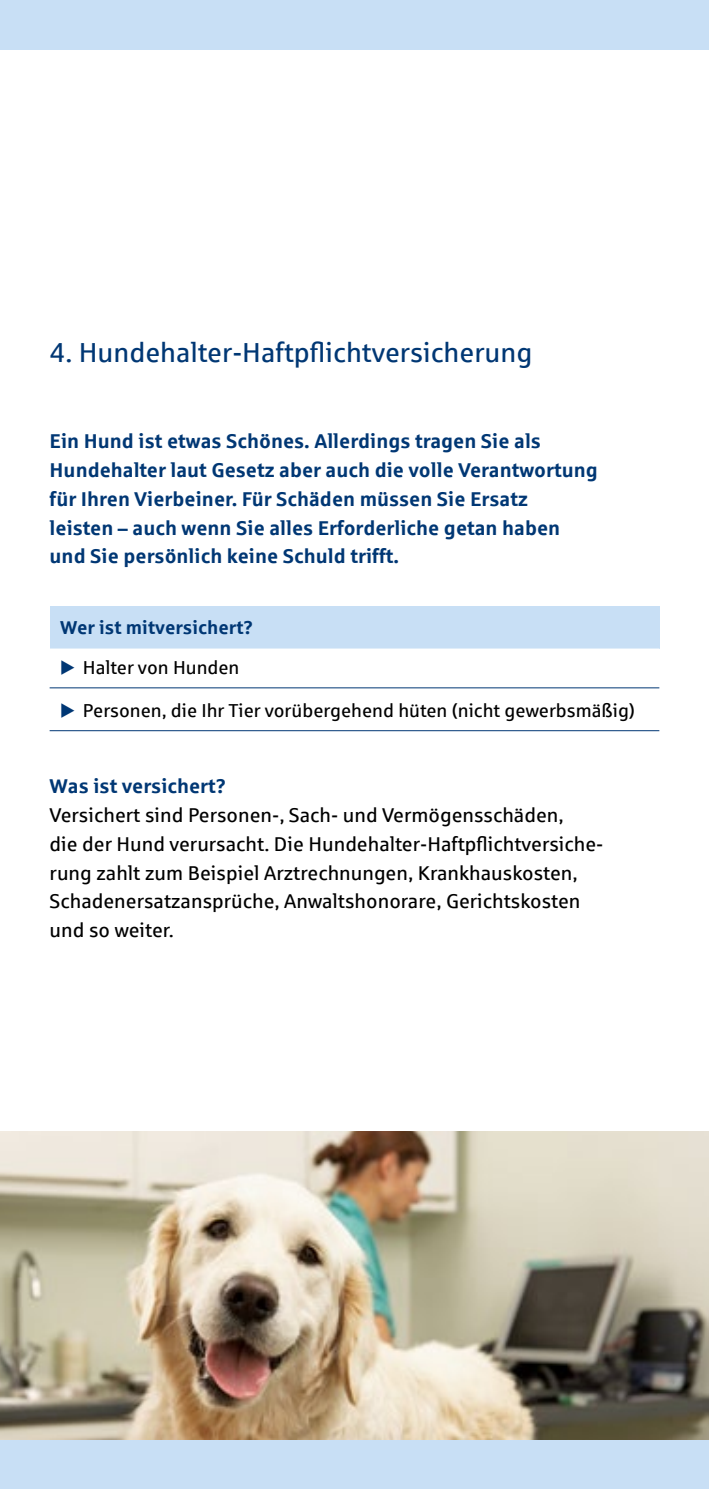
<style>
.page{position:relative;width:709px;height:1489px;background:#fff}
.page>*{position:absolute;margin:0;border:0;box-sizing:border-box;transform-origin:0 0}
.Einleitungstext{font:27.5px "Sparkasse Rg";color:#003774}
.Fließtext_Bold{font:700 20px/28.8px "Sparkasse Rg";color:#003774}
.Fließtext{font:20px/28.8px "Sparkasse Rg";color:#000}
.Tabelle_linksbündig{font:18.75px "Sparkasse Rg";color:#000}
.Tabelle_linksbündig-2{font:700 18.75px "Sparkasse Rg";color:#003774}
</style>
<div class="page">
<div style="left:0;top:0;width:709px;height:50px;background:#c8dff5"></div>
<div style="left:0;top:1439px;width:709px;height:49px;background:#c8dff5"></div>
<div style="left:50px;top:606px;width:609px;height:42px;background:#c8dff5"></div>
<svg style="left:50px;top:648px;width:609px;height:41px"></svg>
<hr style="left:50px;top:730px;width:609px;height:1px;background:#003774">
<hr style="left:50px;top:687px;width:609px;height:1px;background:#003774">
<img style="left:0;top:1131px;width:709px;height:308px">
<svg style="left:62px;top:660px;width:13px;height:14px"></svg>
<p class="Einleitungstext" style="left:50px;top:335px;width:484px">4. Hundehalter-Haftpflichtversicherung</p>
<p class="Fließtext_Bold" style="left:50px;top:426px;width:549px">Ein Hund ist etwas Schönes. Allerdings tragen Sie als<br>Hundehalter laut Gesetz aber auch die volle Verantwortung</p>
<p class="Fließtext_Bold" style="left:50px;top:483px;width:512px">für Ihren Vierbeiner. Für Schäden müssen Sie Ersatz leisten – auch wenn Sie alles Erforderliche getan haben und Sie persönlich keine Schuld trifft.</p>
<p class="Tabelle_linksbündig-2" style="left:60px;top:616px;width:195px">Wer ist mitversichert?</p>
<p class="Tabelle_linksbündig" style="left:83px;top:655px;width:158px">Halter von Hunden</p>
<p class="Tabelle_linksbündig" style="left:83px;top:698px;width:553px">Personen, die Ihr Tier vorübergehend hüten (nicht gewerbsmäßig)</p>
<p class="Fließtext_Bold" style="left:50px;top:771px;width:178px">Was ist versichert?</p>
<p class="Fließtext" style="left:50px;top:800px;width:555px">Versichert sind Personen-, Sach- und Vermögensschäden,<br>die der Hund verursacht. Die Hundehalter-Haftpflichtversiche&shy;rung zahlt zum Beispiel Arztrechnungen, Krankhauskosten, Schadenersatzansprüche, Anwaltshonorare, Gerichtskosten und so weiter.</p>
</div>
